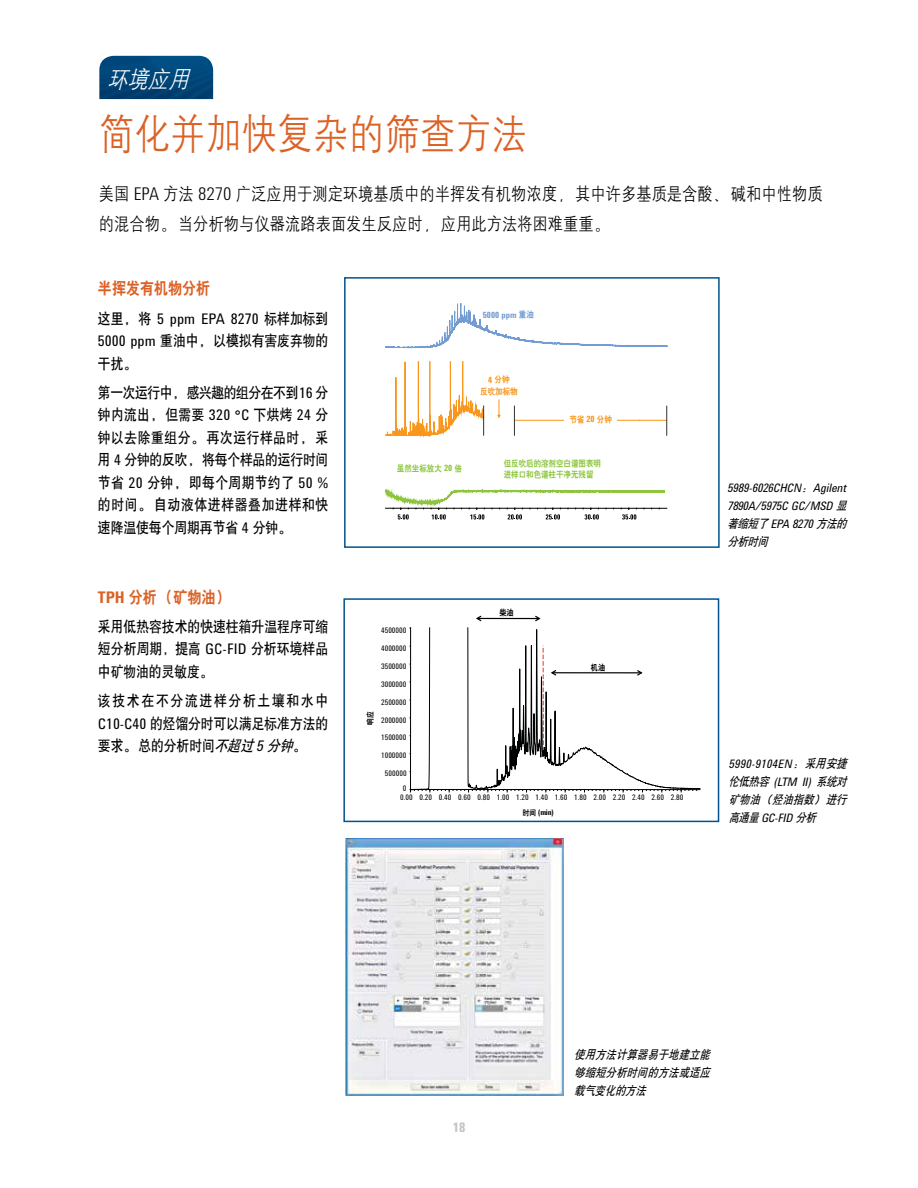
<style>
.page{position:relative;width:918px;height:1188px;background:#fff}
.page>*{position:absolute;margin:0;border:0;box-sizing:border-box;transform-origin:0 0}
.t1{font:42px "H Yg 2 gj";color:#dc6125;scale:.85 1}
.t2{font:italic 24px "H Yg 2 gj";color:#fff;scale:.85 1}
.t3{font:18px/30px "H Yg 2 gj";color:#000;scale:.85 1}
.t4{font:16.5px "H Yb 2 gj";color:#dc6125;scale:.85 1}
.t5{font:15px/22.5px "H Yb 1 gj";letter-spacing:.005em;color:#000;text-align:justify;scale:.85 1}
.t6{font:15px "Agilent Condensed CFF";color:#000}
.t7{font:700 13.5px "Agilent Condensed CFF";color:#c2c4c6}
.t8{font:italic 12px/18px "H Yb 1 gj";color:#000;scale:.85 1}
.t9{font:italic 12px/18px "Agilent Condensed CFF";letter-spacing:-.005em;color:#000}
.t10{font:italic 12px "Agilent Condensed CFF";letter-spacing:.025em;color:#000}
.t11{font:8.85px/11.2px "H Yb 2 gj";color:#8dc63e;scale:.85 1}
.t12{font:8.85px/11.2px "H Yb 2 gj";color:#f8971c;text-align:center;scale:.85 1}
.t13{font:700 8.85px "Agilent Condensed CFF";color:#739dd2}
.t14{font:8.4px "H Yb 2 gj";color:#000;scale:.85 1}
.t15{font:7.8px "Agilent Condensed CFF";color:#000101}
.t16{font:700 7.8px "Agilent Condensed CFF";color:#000}
.t17{font:7.8px "H Yb 2 gj";color:#000;scale:.85 1}
.s1{font-family:"Agilent Condensed CFF";font-weight:300}
.s2{font-family:"H Yb 1 gj"}
.s3{font-family:"Agilent Condensed CFF"}
.s4{font-family:"Agilent Condensed CFF";font-weight:700}
.s5{font-style:italic}
.s6{font-family:"Agilent Condensed CFF";font-style:italic}
.s7{font-family:"H Yb 2 gj";font-weight:400}
</style>
<div class="page">
<hr style="left:514px;top:420px;width:153px;height:1px;background:#f8971c">
<div style="left:564px;top:415px;width:52px;height:9px;background:#fff"></div>
<hr style="left:386px;top:508px;width:281px;height:1px;background:#000101">
<svg style="left:385px;top:361px;width:100px;height:75px"></svg>
<svg style="left:385px;top:303px;width:282px;height:45px"></svg>
<svg style="left:385px;top:489px;width:280px;height:31px"></svg>
<hr style="left:514px;top:406px;width:1px;height:30px;background:#323232">
<hr style="left:666px;top:406px;width:1px;height:30px;background:#323232">
<svg style="left:497px;top:399px;width:4px;height:19px"></svg>
<hr style="left:483px;top:406px;width:1px;height:30px;background:#323232">
<div style="left:344px;top:277px;width:376px;height:271px;border:2px solid #00538e"></div>
<img style="left:99px;top:56px;width:114px;height:43px">
<svg style="left:410px;top:627px;width:291px;height:165px"></svg>
<hr style="left:477px;top:618px;width:62px;height:1px;background:#000101">
<svg style="left:476px;top:616px;width:5px;height:5px"></svg>
<svg style="left:535px;top:616px;width:6px;height:5px"></svg>
<div style="left:343px;top:598px;width:376px;height:224px;border:2px solid #00538e"></div>
<img style="left:346px;top:838px;width:217px;height:258px">
<h2 class="t2" style="left:107px;top:67px;width:105px">环境应用</h2>
<h1 class="t1" style="left:99px;top:113px;width:505px">简化并加快复杂的筛查方法</h1>
<p class="t3" style="left:99px;top:179px;width:853px">美国 <span class="s1">EPA</span> 方法 <span class="s1">8270</span> 广泛应用于测定环境基质中的半挥发有机物浓度，其中许多基质是含酸、碱和中性物质的混合物。当分析物与仪器流路表面发生反应时，应用此方法将困难重重。</p>
<p class="t4" style="left:98px;top:280px;width:134px">半挥发有机物分析</p>
<p class="t6" style="left:98px;top:307px;width:232px"><span class="s2">这里，将</span> 5 ppm EPA 8270 <span class="s2">标样加标到</span></p>
<p class="t5" style="left:98px;top:329px;width:272px"><span class="s3">5000 ppm</span> 重油中，以模拟有害废弃物的干扰。</p>
<p class="t5" style="left:98px;top:381px;width:273px">第一次运行中，感兴趣的组分在不到 <span class="s3">16</span> 分钟内流出，但需要 <span class="s3">320 °C</span> 下烘烤 <span class="s3">24</span> 分钟以去除重组分。再次运行样品时，采用 <span class="s3">4</span> 分钟的反吹，将每个样品的运行时间节省 <span class="s3">20</span> 分钟，即每个周期节约了 <span class="s3">50 %</span>的时间。自动液体进样器叠加进样和快速降温使每个周期再节省 <span class="s3">4</span> 分钟。</p>
<p class="t4" style="left:98px;top:588px;width:159px"><span class="s4">TPH</span> 分析（矿物油）</p>
<p class="t5" style="left:98px;top:615px;width:273px">采用低热容技术的快速柱箱升温程序可缩短分析周期，提高 <span class="s3">GC-FID</span> 分析环境样品中矿物油的灵敏度。</p>
<p class="t5" style="left:98px;top:689px;width:273px">该技术在不分流进样分析土壤和水中<span class="s3">C10-C40</span> 的烃馏分时可以满足标准方法的要求。总的分析时间<span class="s5">不超过</span> <span class="s6">5</span> <span class="s5">分钟</span>。</p>
<p class="t13" style="left:483px;top:308px;width:52px">5000 ppm <span class="s7">重油</span></p>
<p class="t12" style="left:480px;top:374px;width:46px"><span class="s4">4</span> 分钟<br>反吹加标物</p>
<p class="t12" style="left:569px;top:413px;width:52px">节省 <span class="s4">20</span> 分钟</p>
<p class="t11" style="left:397px;top:462px;width:78px">虽然坐标放大 <span class="s4">20</span> 倍</p>
<p class="t11" style="left:504px;top:458px;width:116px">但反吹后的溶剂空白谱图表明进样口和色谱柱干净无残留</p>
<p class="t15" style="left:381px;top:624px;width:27px">4500000</p>
<p class="t15" style="left:381px;top:642px;width:27px">4000000</p>
<p class="t15" style="left:381px;top:660px;width:27px">3500000</p>
<p class="t15" style="left:381px;top:678px;width:27px">3000000</p>
<p class="t15" style="left:381px;top:696px;width:27px">2500000</p>
<p class="t17" style="left:366px;top:725px;width:17px;rotate:-90deg">响应</p>
<p class="t15" style="left:381px;top:714px;width:27px">2000000</p>
<p class="t15" style="left:381px;top:732px;width:27px">1500000</p>
<p class="t15" style="left:381px;top:750px;width:27px">1000000</p>
<p class="t15" style="left:385px;top:767px;width:23px">500000</p>
<p class="t15" style="left:403px;top:783px;width:5px">0</p>
<p class="t14" style="left:499px;top:609px;width:18px">柴油</p>
<p class="t14" style="left:591px;top:663px;width:18px">机油</p>
<p class="t15" style="left:400px;top:792px;width:285px">0.00 0.20 0.40 0.60 0.80 1.00 1.20 1.40 1.60 1.80 2.00 2.20 2.40 2.60 2.80</p>
<p class="t16" style="left:523px;top:806px;width:33px"><span class="s7">时间</span> (min)</p>
<p class="t9" style="left:728px;top:478px;width:124px">5989-6026CHCN<span class="s2">：</span>Agilent<br>7890A/5975C GC/MSD <span class="s2">显</span></p>
<p class="t8" style="left:728px;top:514px;width:145px">著缩短了 <span class="s3">E PA 8 2 7 0</span> 方法的分析时间</p>
<p class="t10" style="left:729px;top:755px;width:122px">5990-9104EN<span class="s2">：采用安捷</span></p>
<p class="t8" style="left:729px;top:773px;width:144px">伦低热容 <span class="s3">( LT M I I )</span> 系统对矿物油（烃油指数）进行</p>
<p class="t9" style="left:729px;top:809px;width:92px"><span class="s2">高通量</span> GC-FID <span class="s2">分析</span></p>
<p class="t7" style="left:453px;top:1118px;width:14px">18</p>
<p class="t8" style="left:575px;top:1046px;width:165px;text-align:justify">使用方法计算器易于地建立能够缩短分析时间的方法或适应载气变化的方法</p>
</div>
